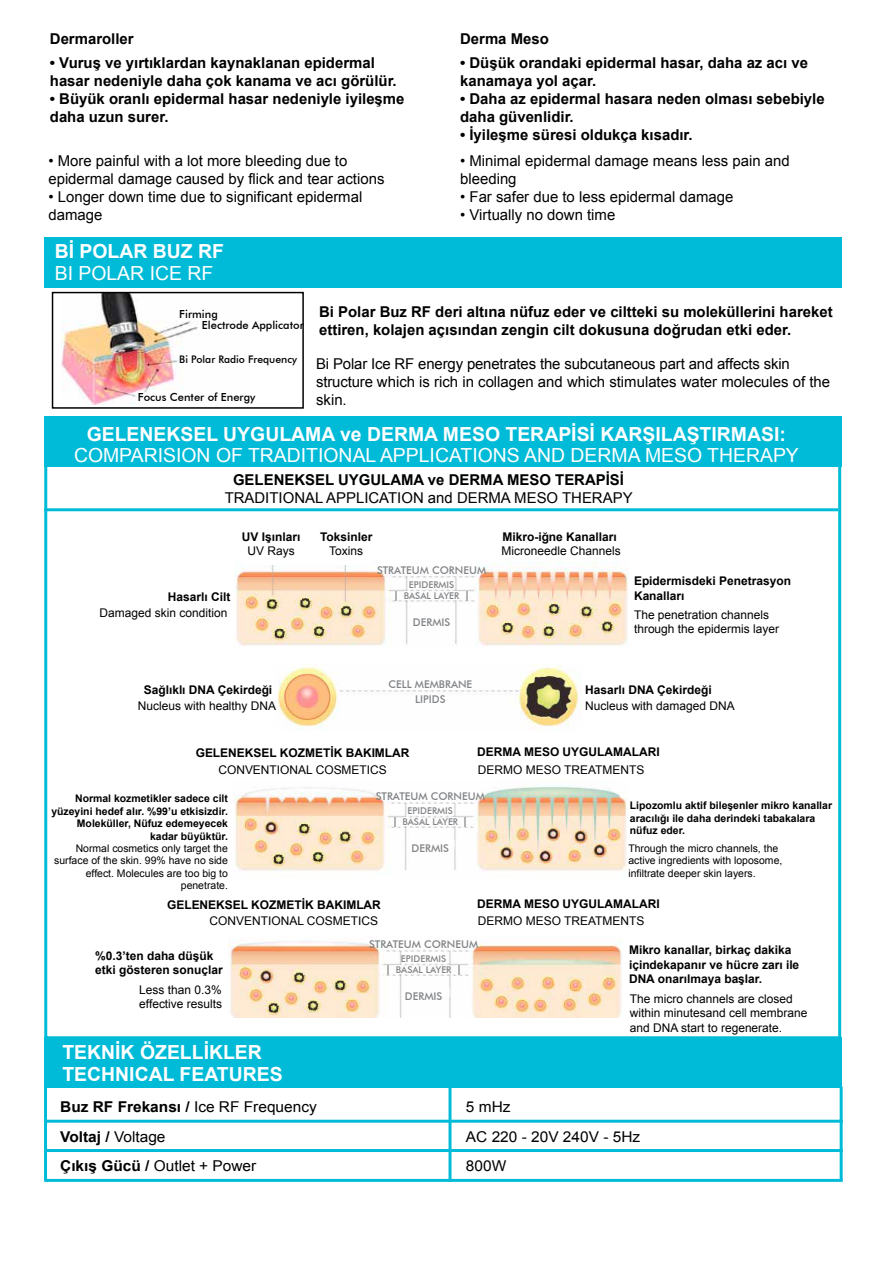
<style>
.page{position:relative;width:893px;height:1263px;background:#fff}
.page>*{position:absolute;margin:0;border:0;box-sizing:border-box;transform-origin:0 0}
.t1{font:700 19.35px/21.9px "Arial";color:#fff}
.t2{font:19.35px "Arial";color:#fff}
.t3{font:700 15px/17.9px "Arial";color:#010101}
.t4{font:15px/17.9px "Arial";color:#010101}
.t5{font:15px/29.8px "Arial";color:#000}
.t6{font:700 15px "Arial";color:#000}
.t7{font:12px/14.4px "Arial";color:#000}
.t8{font:700 12px/14.4px "Arial";color:#010101}
.t9{font:700 12px/14.4px "Arial";color:#000}
.t10{font:12px/14.4px "Arial";color:#010101}
.t11{font:500 11.1px/11.6px "Futura BT";color:#010101}
.t12{font:500 10.65px/14.7px "Futura BT";color:#818386;text-align:center}
.t13{font:700 10.5px/12.6px "Arial";color:#000}
.t14{font:10.5px/12.6px "Arial";color:#000;text-align:right}
.t15{font:500 10.5px "Futura BT";color:#010101}
.t16{font:500 9.3px/11.4px "Futura BT";color:#818386;text-align:center}
.s1{font-weight:700}
</style>
<div class="page">
<div style="left:44px;top:237px;width:797px;height:50px;background:#00bbd7"></div>
<div style="left:44px;top:416px;width:797px;height:50px;background:#00bbd7"></div>
<div style="left:44px;top:1037px;width:797px;height:50px;background:#00bbd7"></div>
<img style="left:62px;top:294px;width:137px;height:111px">
<div style="left:52px;top:292px;width:252px;height:117px;border:1px solid #000"></div>
<hr style="left:44px;top:1179px;width:799px;height:3px;background:#00bbd7">
<hr style="left:44px;top:1087px;width:3px;height:93px;background:#00bbd7">
<hr style="left:449px;top:1081px;width:2px;height:101px;background:#00bbd7">
<hr style="left:44px;top:1149px;width:799px;height:3px;background:#00bbd7">
<hr style="left:44px;top:1120px;width:799px;height:3px;background:#00bbd7">
<hr style="left:840px;top:1087px;width:3px;height:93px;background:#00bbd7">
<img style="left:235px;top:562px;width:393px;height:84px">
<img style="left:278px;top:664px;width:303px;height:67px">
<img style="left:234px;top:786px;width:393px;height:90px">
<img style="left:229px;top:940px;width:393px;height:78px">
<hr style="left:243px;top:561px;width:129px;height:4px;background:#fff">
<div style="left:453px;top:591px;width:5px;height:9px;background:#fff"></div>
<div style="left:404px;top:591px;width:5px;height:9px;background:#fff"></div>
<svg style="left:395px;top:591px;width:2px;height:10px"></svg>
<div style="left:452px;top:817px;width:5px;height:9px;background:#fff"></div>
<div style="left:403px;top:817px;width:5px;height:9px;background:#fff"></div>
<div style="left:445px;top:965px;width:5px;height:9px;background:#fff"></div>
<div style="left:396px;top:965px;width:5px;height:9px;background:#fff"></div>
<hr style="left:44px;top:508px;width:794px;height:3px;background:#00bbd7">
<div style="left:44px;top:463px;width:797px;height:576px;border:3px solid #00bbd7"></div>
<p class="t3" style="left:50px;top:30px;width:85px">Dermaroller</p>
<p class="t3" style="left:50px;top:54px;width:348px">• Vuruş ve yırtıklardan kaynaklanan epidermal hasar nedeniyle daha çok kanama ve acı görülür.</p>
<p class="t3" style="left:50px;top:90px;width:356px">• Büyük oranlı epidermal hasar nedeniyle iyileşme daha uzun surer.</p>
<p class="t4" style="left:48px;top:152px;width:338px">• More painful with a lot more bleeding due to epidermal damage caused by flick and tear actions</p>
<p class="t4" style="left:48px;top:188px;width:315px">• Longer down time due to significant epidermal damage</p>
<p class="t1" style="left:55px;top:241px;width:171px">Bİ POLAR BUZ RF</p>
<p class="t2" style="left:55px;top:260px;width:160px">BI POLAR ICE RF</p>
<p class="t3" style="left:460px;top:30px;width:90px">Derma Meso</p>
<p class="t3" style="left:460px;top:54px;width:349px">• Düşük orandaki epidermal hasar, daha az acı ve kanamaya yol açar.</p>
<p class="t3" style="left:460px;top:90px;width:366px">• Daha az epidermal hasara neden olması sebebiyle daha güvenlidir.</p>
<p class="t3" style="left:460px;top:126px;width:234px">• İyileşme süresi oldukça kısadır.</p>
<p class="t4" style="left:460px;top:152px;width:331px">• Minimal epidermal damage means less pain and bleeding</p>
<p class="t4" style="left:460px;top:188px;width:275px">• Far safer due to less epidermal damage</p>
<p class="t4" style="left:460px;top:206px;width:157px">• Virtually no down time</p>
<p class="t11" style="left:202px;top:308px;width:103px;text-indent:-23px">Firming<br>Electrode Applicator</p>
<p class="t15" style="left:179px;top:353px;width:119px">Bi Polar Radio Frequency</p>
<p class="t11" style="left:138px;top:391px;width:119px">Focus Center of Energy</p>
<p class="t3" style="left:319px;top:304px;width:515px">Bi Polar Buz RF deri altına nüfuz eder ve ciltteki su moleküllerini hareket ettiren, kolajen açısından zengin cilt dokusuna doğrudan etki eder.</p>
<p class="t4" style="left:316px;top:355px;width:515px">Bi Polar Ice RF energy penetrates the subcutaneous part and affects skin structure which is rich in collagen and which stimulates water molecules of the skin.</p>
<p class="t1" style="left:87px;top:424px;width:701px">GELENEKSEL UYGULAMA ve DERMA MESO TERAPİSİ KARŞILAŞTIRMASI:</p>
<p class="t2" style="left:74px;top:442px;width:726px">COMPARISION OF TRADITIONAL APPLICATIONS AND DERMA MESO THERAPY</p>
<p class="t6" style="left:233px;top:470px;width:393px">GELENEKSEL UYGULAMA ve DERMA MESO TERAPİSİ</p>
<p class="t5" style="left:225px;top:483px;width:409px">TRADITIONAL APPLICATION and DERMA MESO THERAPY</p>
<p class="t9" style="left:168px;top:590px;width:64px">Hasarlı Cilt</p>
<p class="t7" style="left:100px;top:606px;width:129px">Damaged skin condition</p>
<p class="t8" style="left:242px;top:530px;width:60px">UV Işınları</p>
<p class="t8" style="left:320px;top:530px;width:54px">Toksinler</p>
<p class="t10" style="left:247px;top:543px;width:49px">UV Rays</p>
<p class="t10" style="left:329px;top:543px;width:35px">Toxins</p>
<p class="t12" style="left:377px;top:563px;width:111px">STRATEUM CORNEUM</p>
<p class="t16" style="left:404px;top:579px;width:57px">EPIDERMIS<br>BASAL LAYER</p>
<p class="t12" style="left:413px;top:615px;width:39px">DERMIS</p>
<p class="t8" style="left:502px;top:530px;width:116px">Mikro-iğne Kanalları</p>
<p class="t10" style="left:502px;top:543px;width:121px">Microneedle Channels</p>
<p class="t8" style="left:634px;top:574px;width:158px">Epidermisdeki Penetrasyon<br>Kanalları</p>
<p class="t10" style="left:634px;top:607px;width:146px">The penetration channels through the epidermis layer</p>
<p class="t12" style="left:388px;top:677px;width:85px">CELL MEMBRANE<br>LIPIDS</p>
<p class="t9" style="left:585px;top:683px;width:128px">Hasarlı DNA Çekirdeği</p>
<p class="t9" style="left:144px;top:683px;width:130px">Sağlıklı DNA Çekirdeği</p>
<p class="t7" style="left:138px;top:698px;width:140px">Nucleus with healthy DNA</p>
<p class="t7" style="left:585px;top:698px;width:151px">Nucleus with damaged DNA</p>
<p class="t8" style="left:196px;top:746px;width:215px">GELENEKSEL KOZMETİK BAKIMLAR</p>
<p class="t8" style="left:477px;top:745px;width:184px">DERMA MESO UYGULAMALARI</p>
<p class="t10" style="left:218px;top:762px;width:170px">CONVENTIONAL COSMETICS</p>
<p class="t10" style="left:478px;top:762px;width:168px">DERMO MESO TREATMENTS</p>
<p class="t12" style="left:376px;top:788px;width:111px">STRATEUM CORNEUM</p>
<p class="t13" style="left:51px;top:793px;width:178px;text-align:right">Normal kozmetikler sadece cilt yüzeyini hedef alır. %99’u etkisizdir.<br>Moleküller, Nüfuz edemeyecek kadar büyüktür.</p>
<p class="t14" style="left:54px;top:842px;width:175px">Normal cosmetics only target the surface of the skin. 99% have no side effect. Molecules are too big to penetrate.</p>
<p class="t14" style="left:628px;top:842px;width:155px;text-align:left">Through the micro channels, the active ingredients with loposome, infiltrate deeper skin layers.</p>
<p class="t13" style="left:630px;top:799px;width:204px">Lipozomlu aktif bileşenler mikro kanallar aracılığı ile daha derindeki tabakalara nüfuz eder.</p>
<p class="t16" style="left:402px;top:805px;width:57px">EPIDERMIS<br>BASAL LAYER</p>
<p class="t12" style="left:412px;top:841px;width:39px">DERMIS</p>
<p class="t8" style="left:167px;top:898px;width:215px">GELENEKSEL KOZMETİK BAKIMLAR</p>
<p class="t8" style="left:477px;top:897px;width:184px">DERMA MESO UYGULAMALARI</p>
<p class="t10" style="left:210px;top:914px;width:170px">CONVENTIONAL COSMETICS</p>
<p class="t10" style="left:478px;top:914px;width:168px">DERMO MESO TREATMENTS</p>
<p class="t12" style="left:369px;top:937px;width:111px">STRATEUM CORNEUM</p>
<p class="t9" style="left:629px;top:943px;width:172px">Mikro kanallar, birkaç dakika içindekapanır ve hücre zarı ile<br>DNA onarılmaya başlar.</p>
<p class="t9" style="left:95px;top:949px;width:129px">%0.3’ten daha düşük etki gösteren sonuçlar</p>
<p class="t16" style="left:396px;top:953px;width:57px">EPIDERMIS<br>BASAL LAYER</p>
<p class="t7" style="left:139px;top:982px;width:84px">Less than 0.3% effective results</p>
<p class="t7" style="left:630px;top:991px;width:179px">The micro channels are closed within minutesand cell membrane and DNA start to regenerate.</p>
<p class="t12" style="left:405px;top:989px;width:39px">DERMIS</p>
<p class="t1" style="left:62px;top:1042px;width:222px">TEKNİK ÖZELLİKLER<br>TECHNICAL FEATURES</p>
<p class="t5" style="left:60px;top:1092px;width:258px"><span class="s1">Buz RF Frekansı /</span> Ice RF Frequency<br><span class="s1">Voltaj /</span> Voltage<br><span class="s1">Çıkış Gücü /</span> Outlet + Power</p>
<p class="t5" style="left:466px;top:1092px;width:176px">5 mHz<br>AC 220 - 20V 240V - 5Hz<br>800W</p>
</div>
